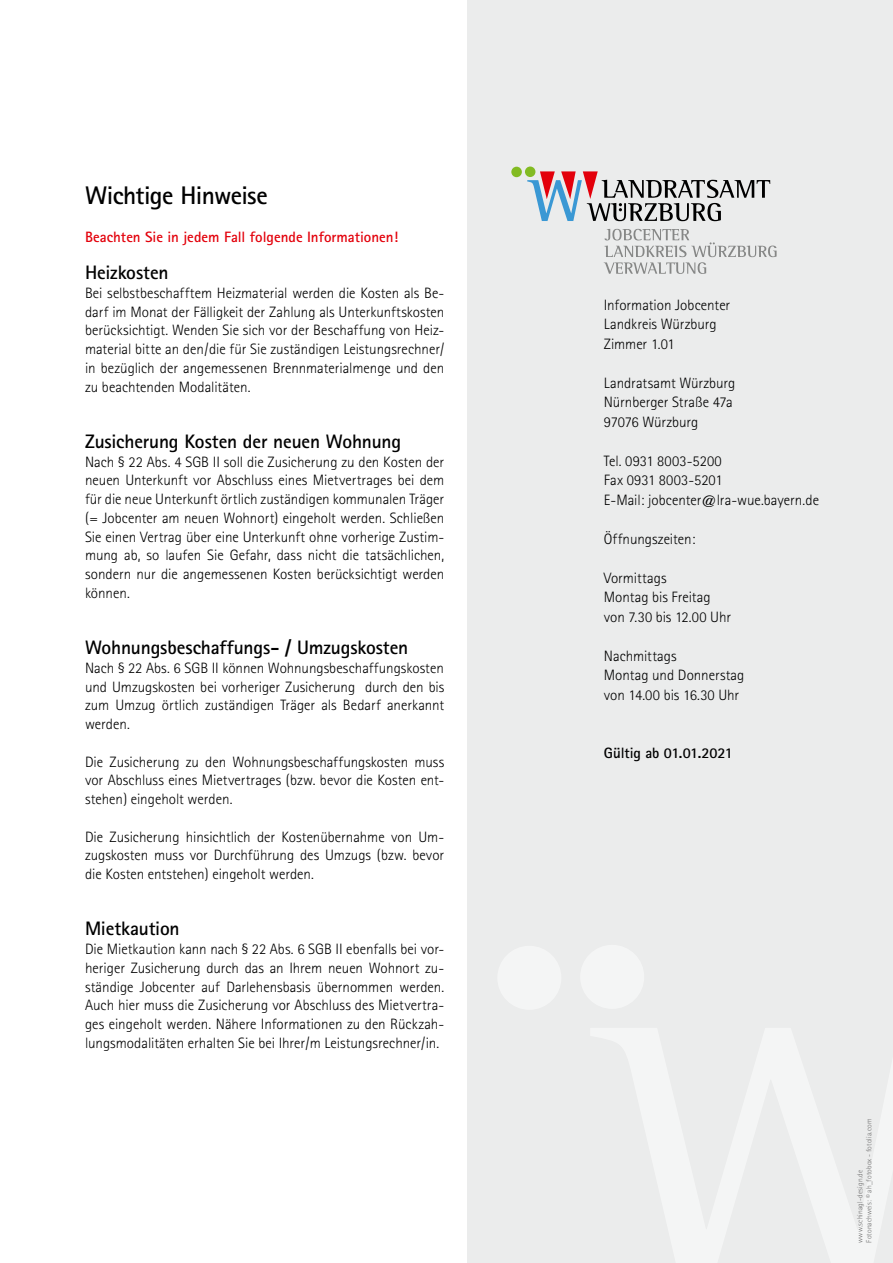
<style>
.page{position:relative;width:893px;height:1263px;background:#fff}
.page>*{position:absolute;margin:0;border:0;box-sizing:border-box;transform-origin:0 0}
.t1{font:700 25.5px "Rotis Sans Serif";letter-spacing:-.025em;color:#000}
.t2{font:700 19.5px "Rotis Sans Serif";letter-spacing:-.01em;color:#000}
.t3{font:300 15px/18.8px "Rotis Sans Serif";color:#000;text-align:justify}
.t4{font:700 15px "Rotis Sans Serif";color:#e3000b}
.t5{font:700 15px "Rotis Sans Serif";letter-spacing:-.01em;color:#000}
.t6{font:300 7.5px/9px "Rotis Sans Serif";letter-spacing:.015em;color:#6e6e6e}
</style>
<div class="page">
<div style="left:468px;top:0;width:425px;height:1263px;background:#ebecec"></div>
<div style="left:580px;top:945px;width:64px;height:64px;background:#f4f5f5;border-radius:50%"></div>
<div style="left:497px;top:946px;width:64px;height:64px;background:#f4f5f5;border-radius:50%"></div>
<div style="left:525px;top:166px;width:10px;height:11px;background:#82bb22;border-radius:50%"></div>
<div style="left:511px;top:167px;width:11px;height:10px;background:#82bb22;border-radius:50%"></div>
<svg style="left:527px;top:171px;width:243px;height:50px"></svg>
<svg style="left:604px;top:229px;width:173px;height:45px"></svg>
<h1 class="t1" style="left:85px;top:179px;width:184px">Wichtige Hinweise</h1>
<p class="t4" style="left:85px;top:227px;width:315px">Beachten Sie in jedem Fall folgende Informationen!</p>
<h2 class="t2" style="left:85px;top:260px;width:85px">Heizkosten</h2>
<p class="t3" style="left:85px;top:283px;width:361px">Bei selbstbeschafftem Heizmaterial werden die Kosten als Be&shy;darf im Monat der Fälligkeit der Zahlung als Unterkunftskosten berücksichtigt. Wenden Sie sich vor der Beschaffung von Heiz&shy;material bitte an den/die für Sie zuständigen Leistungsrechner/ in bezüglich der angemessenen Brennmaterialmenge und den zu beachtenden Modalitäten.</p>
<h2 class="t2" style="left:85px;top:429px;width:318px">Zusicherung Kosten der neuen Wohnung</h2>
<p class="t3" style="left:85px;top:452px;width:361px">Nach § 22 Abs. 4 SGB II soll die Zusicherung zu den Kosten der neuen Unterkunft vor Abschluss eines Mietvertrages bei dem für die neue Unterkunft örtlich zuständigen kommunalen Träger (= Jobcenter am neuen Wohnort) eingeholt werden. Schließen Sie einen Vertrag über eine Unterkunft ohne vorherige Zustim&shy;mung ab, so laufen Sie Gefahr, dass nicht die tatsächlichen, sondern nur die angemessenen Kosten berücksichtigt werden können.</p>
<h2 class="t2" style="left:85px;top:635px;width:325px">Wohnungsbeschaffungs- / Umzugskosten</h2>
<p class="t3" style="left:85px;top:658px;width:361px">Nach § 22 Abs. 6 SGB II können Wohnungsbeschaffungskosten und Umzugskosten bei vorheriger Zusicherung durch den bis zum Umzug örtlich zuständigen Träger als Bedarf anerkannt werden.</p>
<p class="t3" style="left:85px;top:752px;width:361px">Die Zusicherung zu den Wohnungsbeschaffungskosten muss vor Abschluss eines Mietvertrages (bzw. bevor die Kosten ent&shy;stehen) eingeholt werden.</p>
<p class="t3" style="left:85px;top:827px;width:361px">Die Zusicherung hinsichtlich der Kostenübernahme von Um&shy;zugskosten muss vor Durchführung des Umzugs (bzw. bevor die Kosten entstehen) eingeholt werden.</p>
<h2 class="t2" style="left:85px;top:916px;width:96px">Mietkaution</h2>
<p class="t3" style="left:85px;top:940px;width:361px">Die Mietkaution kann nach § 22 Abs. 6 SGB II ebenfalls bei vor&shy;heriger Zusicherung durch das an Ihrem neuen Wohnort zu&shy;ständige Jobcenter auf Darlehensbasis übernommen werden.<br>Auch hier muss die Zusicherung vor Abschluss des Mietvertra&shy;ges eingeholt werden. Nähere Informationen zu den Rückzah&shy;lungsmodalitäten erhalten Sie bei Ihrer/m Leistungsrechner/in.</p>
<p class="t3" style="left:604px;top:295px;width:128px;line-height:19.5px;text-align:left">Information Jobcenter<br>Landkreis Würzburg<br>Zimmer 1.01</p>
<p class="t3" style="left:604px;top:373px;width:133px;line-height:19.5px;text-align:left">Landratsamt Würzburg<br>Nürnberger Straße 47a<br>97076 Würzburg</p>
<p class="t3" style="left:604px;top:451px;width:217px;line-height:19.5px;text-align:left">Tel. 0931 8003-5200<br>Fax 0931 8003-5201<br>E-Mail: jobcenter@lra-wue.bayern.de</p>
<p class="t3" style="left:604px;top:529px;width:93px">Öffnungszeiten:</p>
<p class="t3" style="left:604px;top:568px;width:129px;line-height:19.5px;text-align:left">Vormittags<br>Montag bis Freitag von 7.30 bis 12.00 Uhr</p>
<p class="t3" style="left:604px;top:646px;width:142px;line-height:19.5px;text-align:left">Nachmittags<br>Montag und Donnerstag von 14.00 bis 16.30 Uhr</p>
<p class="t5" style="left:604px;top:744px;width:131px">Gültig ab 01.01.2021</p>
<p class="t6" style="left:855px;top:1243px;width:126px;rotate:-90deg">www.schinagl-design.de<br>Fotonachweis: © ah_fotobox - fotolia.com</p>
</div>
